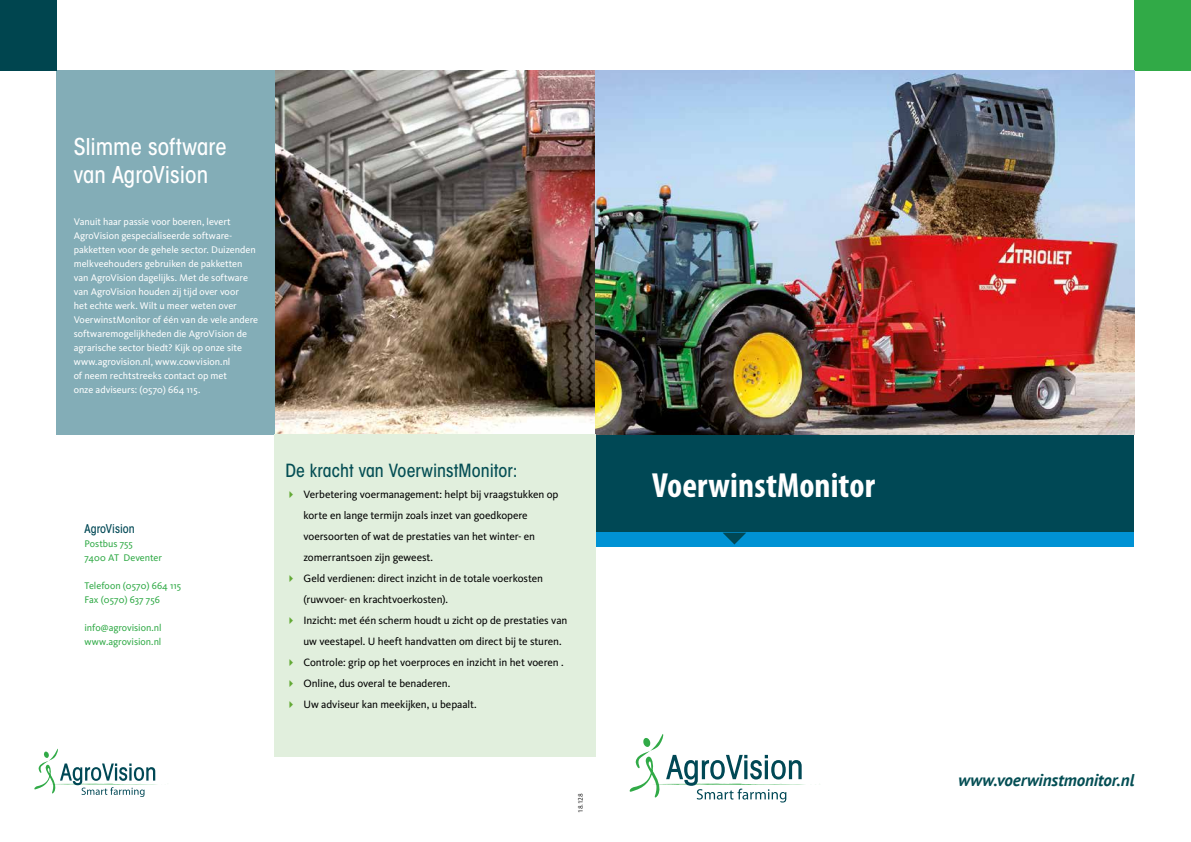
<style>
.page{position:relative;width:1191px;height:842px;background:#fff}
.page>*{position:absolute;margin:0;border:0;box-sizing:border-box;transform-origin:0 0}
.t1{font:700 condensed 35px "Myriad Pro";letter-spacing:.005em;color:#fff}
.t2{font:500 condensed 23px/28px "ITC Avant Garde Std";color:#fff}
.t3{font:500 condensed 18px "ITC Avant Garde Std";letter-spacing:.005em;color:#044e54}
.t4{font:italic 700 17px "PT Sans";letter-spacing:-.005em;color:#044e54}
.t5{font:500 condensed 12px "ITC Avant Garde Std";letter-spacing:.005em;color:#004855}
.t6{font:11px/21px "Kievit OT";letter-spacing:-.005em;color:#000}
.t7{font:10px/14px "Kievit OT";color:#fff}
.t8{font:10px/14px "Kievit OT";letter-spacing:-.005em;color:#31aa47}
.t9{font:7px "Legacy Sans";color:#000}
.s1{color:#62a934}
</style>
<div class="page">
<svg style="left:629px;top:734px;width:191px;height:68px"></svg>
<div style="left:57px;top:71px;width:218px;height:364px;background:#83adb7"></div>
<div style="left:0;top:0;width:57px;height:71px;background:#00454f"></div>
<img style="left:275px;top:71px;width:320px;height:364px">
<div style="left:1134px;top:0;width:57px;height:71px;background:#31aa47"></div>
<div style="left:595px;top:435px;width:539px;height:98px;background:#004855"></div>
<div style="left:595px;top:533px;width:539px;height:14px;background:#0092d4"></div>
<svg style="left:723px;top:533px;width:23px;height:11px"></svg>
<img style="left:595px;top:71px;width:539px;height:364px">
<div style="left:274px;top:435px;width:321px;height:322px;background:#e1efdd"></div>
<svg style="left:34px;top:749px;width:123px;height:48px"></svg>
<h2 class="t2" style="left:74px;top:133px;width:154px">Slimme software van AgroVision</h2>
<p class="t7" style="left:74px;top:214px;width:186px">Vanuit haar passie voor boeren, levert AgroVision gespecialiseerde software&shy;pakketten voor de gehele sector. Duizenden melkveehouders gebruiken de pakketten van AgroVision dagelijks. Met de software van AgroVision houden zij tijd over voor<br>het echte werk. Wilt u meer weten over VoerwinstMonitor of één van de vele andere softwaremogelijkheden die AgroVision de agrarische sector biedt? Kijk op onze site www.agrovision.nl, www.cowvision.nl<br>of neem rechtstreeks contact op met<br>onze adviseurs: (0570) 664 115.</p>
<p class="t5" style="left:84px;top:521px;width:52px">AgroVision</p>
<p class="t8" style="left:84px;top:536px;width:79px">Postbus 755<br>7400 AT Deventer</p>
<p class="t8" style="left:84px;top:578px;width:98px">Telefoon (0570) 664 115<br>Fax (0570) 637 756</p>
<p class="t8" style="left:84px;top:620px;width:79px">info@agrovision.nl www.agrovision.nl</p>
<h3 class="t3" style="left:285px;top:459px;width:233px">De kracht van VoerwinstMonitor:</h3>
<p class="t6" style="left:303px;top:484px;width:256px;text-indent:-18px"><span class="s1">✔</span> Verbetering voermanagement: helpt bij vraagstukken op korte en lange termijn zoals inzet van goedkopere voersoorten of wat de prestaties van het winter- en zomerrantsoen zijn geweest.</p>
<p class="t6" style="left:303px;top:568px;width:241px;text-indent:-18px"><span class="s1">✔</span> Geld verdienen: direct inzicht in de totale voerkosten (ruwvoer- en krachtvoerkosten).</p>
<p class="t6" style="left:303px;top:610px;width:265px;text-indent:-18px"><span class="s1">✔</span> Inzicht: met één scherm houdt u zicht op de prestaties van uw veestapel. U heeft handvatten om direct bij te sturen.</p>
<p class="t6" style="left:285px;top:652px;width:280px"><span class="s1">✔</span> Controle: grip op het voerproces en inzicht in het voeren .</p>
<p class="t6" style="left:285px;top:673px;width:166px"><span class="s1">✔</span> Online, dus overal te benaderen.</p>
<p class="t6" style="left:285px;top:694px;width:193px"><span class="s1">✔</span> Uw adviseur kan meekijken, u bepaalt.</p>
<p class="t9" style="left:577px;top:813px;width:21px;rotate:-90deg">18.128</p>
<h1 class="t1" style="left:652px;top:463px;width:224px">VoerwinstMonitor</h1>
<h3 class="t4" style="left:958px;top:768px;width:177px">www.voerwinstmonitor.nl</h3>
</div>
